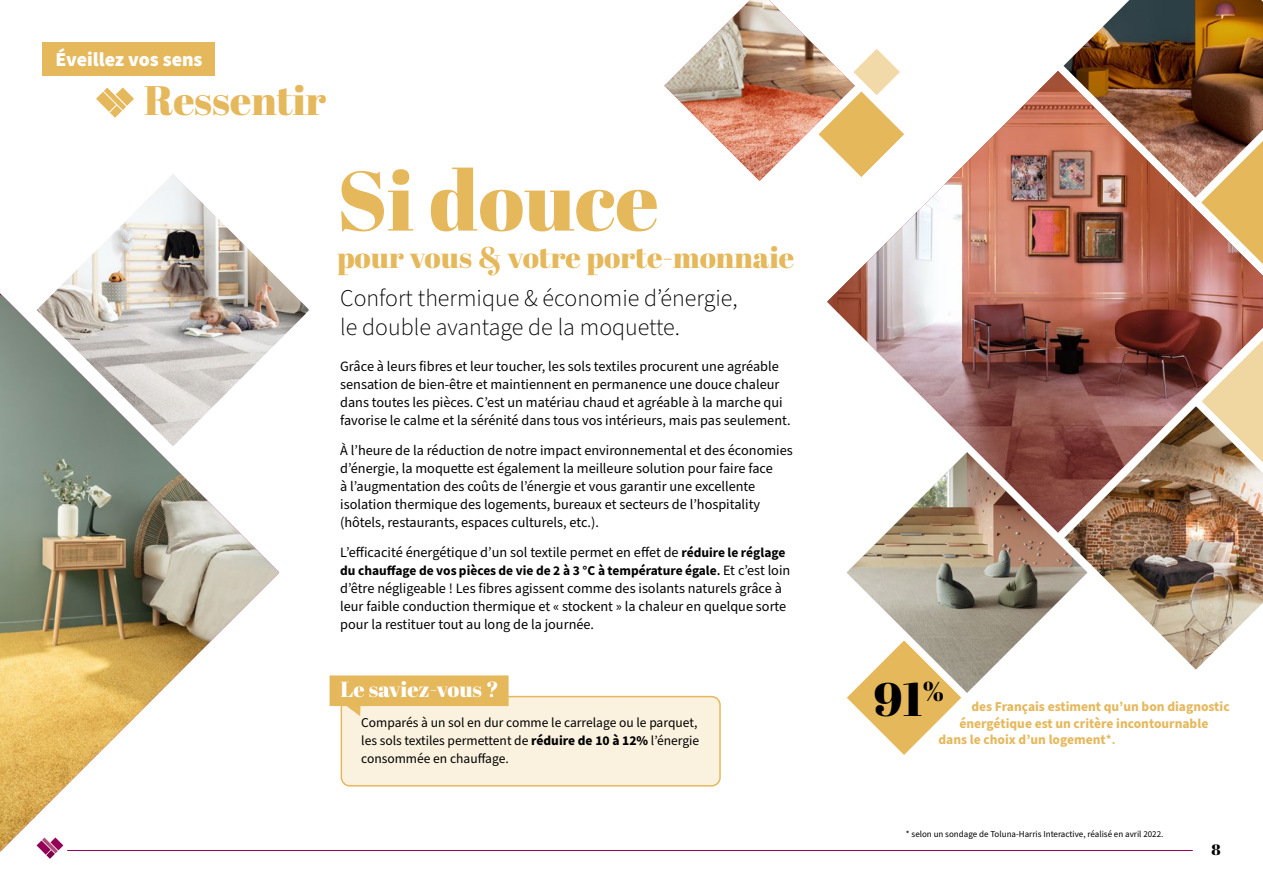
<style>
.page{position:relative;width:1263px;height:893px;background:#fff}
.page>*{position:absolute;margin:0;border:0;box-sizing:border-box;transform-origin:0 0}
.t1{font:84px "Abril Fatface";color:#e6b85c}
.t2{font:41.25px "Abril Fatface";color:#e6b85c}
.t3{font:30px "Abril Fatface";color:#e6b85c}
.t4{font:300 24px/28.5px "Source Sans Pro";color:#000}
.t5{font:21.75px "Abril Fatface";color:#fff}
.t6{font:900 19.8px "Source Sans Pro";color:#fff}
.t7{font:15px "Abril Fatface";color:#000}
.t8{font:14.25px/18px "Source Sans Pro";color:#000}
.t9{font:13.5px/18px "Source Sans Pro";color:#000}
.t10{font:700 13.5px "Source Sans Pro";color:#e6b85c}
.t11{font:13.5px "Source Sans Variable";color:#000}
.t12{font:9px "Source Sans Pro";color:#000}
.s1{font-family:"Source Sans Variable";font-size:13.5px}
.s2{font-family:"Source Sans Pro";font-weight:600}
.s3{font-family:"Source Sans Pro";font-size:14.25px}
.s4{font-weight:700}
.s5{font-family:"Abril Fatface";font-weight:400;font-size:46.95px;color:#000}
.s6{font-weight:600}
</style>
<div class="page">
<svg style="left:43px;top:852px;width:14px;height:7px"></svg>
<hr style="left:67px;top:850px;width:1126px;height:1px;background:#940058">
<img style="left:827px;top:71px;width:436px;height:381px">
<svg style="left:1201px;top:198px;width:62px;height:66px"></svg>
<svg style="left:1202px;top:340px;width:61px;height:67px"></svg>
<img style="left:0;top:295px;width:279px;height:557px">
<img style="left:37px;top:174px;width:272px;height:272px">
<img style="left:1064px;top:407px;width:199px;height:262px">
<img style="left:847px;top:452px;width:240px;height:241px">
<img style="left:1063px;top:0;width:200px;height:198px">
<svg style="left:847px;top:640px;width:114px;height:115px"></svg>
<svg style="left:664px;top:0;width:240px;height:181px"></svg>
<div style="left:341px;top:697px;width:379px;height:89px;background:#faf1de;border-radius:9px"></div>
<div style="left:341px;top:696px;width:380px;height:91px;border:2px solid #e6b85c;border-radius:9px"></div>
<svg style="left:330px;top:675px;width:179px;height:41px"></svg>
<svg style="left:96px;top:87px;width:38px;height:31px"></svg>
<div style="left:43px;top:43px;width:172px;height:33px;background:#e6b85c"></div>
<h3 class="t6" style="left:55px;top:46px;width:149px">Éveillez vos sens</h3>
<h2 class="t2" style="left:144px;top:71px;width:184px">Ressentir</h2>
<h1 class="t1" style="left:337px;top:142px;width:323px">Si douce</h1>
<h3 class="t3" style="left:337px;top:236px;width:459px">pour vous &amp; votre porte-monnaie</h3>
<h3 class="t4" style="left:340px;top:285px;width:399px">Confort thermique &amp; économie d’énergie, le double avantage de la moquette.</h3>
<p class="t8" style="left:340px;top:358px;width:452px">Grâce à leurs fibres et leur toucher, les sols textiles procurent une agréable sensation de bien-être et maintiennent en permanence une douce chaleur dans toutes les pièces. C’est un matériau chaud et agréable à la marche qui favorise le calme et la sérénité dans tous vos intérieurs, mais pas seulement.</p>
<p class="t8" style="left:340px;top:442px;width:454px">À l’heure de la réduction de notre impact environnemental et des économies d’énergie, la moquette est également la meilleure solution pour faire face<br>à l’augmentation des coûts de l’énergie et vous garantir une excellente isolation thermique des logements, bureaux et secteurs de l’hospitality (hôtels, restaurants, espaces culturels, etc.).</p>
<p class="t8" style="left:340px;top:544px;width:447px">L’efficacité énergétique d’un sol textile permet en effet de <span class="s1">réduire le réglage</span></p>
<p class="t11" style="left:340px;top:562px;width:452px">du chauffage de vos pièces de vie de 2 à 3 °C à température égale<span class="s2">.</span> <span class="s3">Et c’est loin</span></p>
<p class="t8" style="left:340px;top:580px;width:448px">d’être négligeable ! Les fibres agissent comme des isolants naturels grâce à leur faible conduction thermique et « stockent » la chaleur en quelque sorte pour la restituer tout au long de la journée.</p>
<h3 class="t5" style="left:341px;top:674px;width:160px">Le saviez-vous ?</h3>
<p class="t9" style="left:361px;top:714px;width:339px">Comparés à un sol en dur comme le carrelage ou le parquet, les sols textiles permettent de <span class="s4">réduire de 10 à 12%</span> l’énergie consommée en chauffage.</p>
<p class="t10" style="left:874px;top:698px;width:357px"><span class="s5">91</span><sup>%</sup> des Français estiment qu’un bon diagnostic</p>
<p class="t10" style="left:959px;top:714px;width:250px">énergétique est un critère incontournable</p>
<p class="t10" style="left:938px;top:731px;width:179px">dans le choix d’un logement<span class="s6">*.</span></p>
<p class="t12" style="left:906px;top:828px;width:259px">* selon un sondage de Toluna-Harris Interactive, réalisé en avril 2022.</p>
<p class="t7" style="left:1211px;top:839px;width:11px">8</p>
</div>
